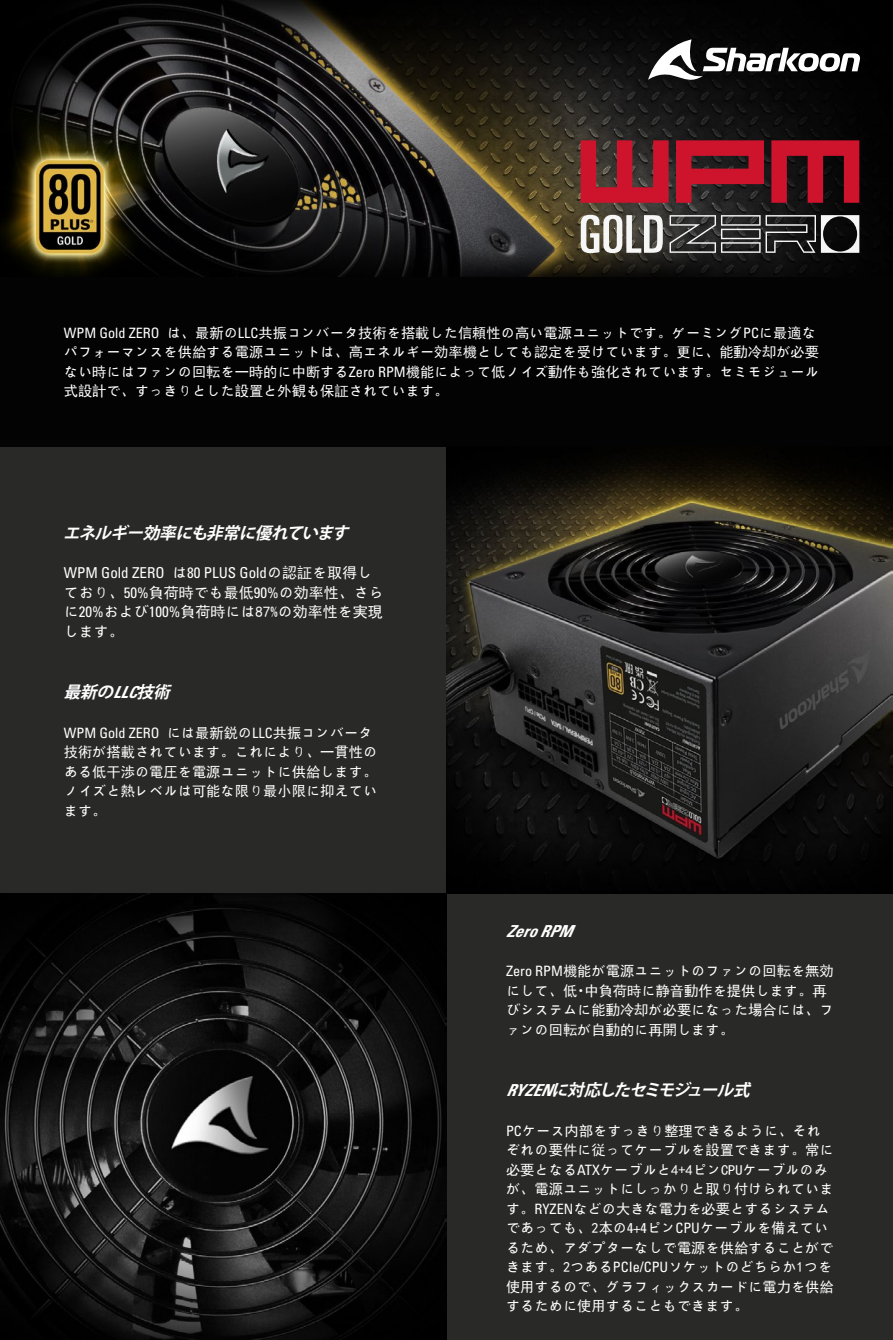
<style>
.page{position:relative;width:893px;height:1340px;background:#fff}
.page>*{position:absolute;margin:0;border:0;box-sizing:border-box;transform-origin:0 0}
.t1{font:italic 700 16.5px "Koz Go Pr 6 N";color:#fff}
.t2{font:italic 16.5px "Univers LTCYR 67 Bold Cond Obl";color:#fff}
.t3{font:15px/19.5px "Sim Hei";color:#fff;text-align:justify}
.t4{font:condensed 15px "Univers LTCYR 57";color:#fff}
.t5{font:14.25px/19.5px "Sim Hei";color:#fff}
.t6{font:condensed 14.25px "Univers LTCYR 57";color:#fff}
.s1{font-family:"Univers LTCYR 57";font-stretch:condensed}
.s2{font-family:"Sim Hei";font-stretch:normal}
.s3{font-family:"Univers LTCYR 67 Bold Cond Obl";font-weight:400}
.s4{font-family:"Koz Go Pr 6 N"}
</style>
<div class="page">
<div style="left:0;top:0;width:893px;height:1339px;background:#292a28"></div>
<div style="left:0;top:276px;width:893px;height:170px;background:#030304"></div>
<img style="left:0;top:0;width:893px;height:276px">
<img style="left:446px;top:446px;width:447px;height:447px">
<svg style="left:648px;top:39px;width:212px;height:43px;background:#525252"></svg>
<img style="left:0;top:893px;width:446px;height:446px">
<svg style="left:581px;top:140px;width:88px;height:63px"></svg>
<svg style="left:676px;top:140px;width:88px;height:63px"></svg>
<svg style="left:771px;top:140px;width:88px;height:63px;background:#871121"></svg>
<svg style="left:581px;top:215px;width:82px;height:38px;background:#a09e97"></svg>
<svg style="left:670px;top:215px;width:189px;height:38px"></svg>
<p class="t5" style="left:64px;top:323px;width:757px"><span class="s1">WPM Gold ZERO</span> は、最新の<span class="s1">LLC</span>共振コンバータ技術を搭載した信頼性の高い電源ユニットです。ゲーミング<span class="s1">PC</span>に最適なパフォーマンスを供給する電源ユニットは、高エネルギー効率機としても認定を受けています。更に、能動冷却が必要ない時にはファンの回転を一時的に中断する<span class="s1">Zero RPM</span>機能によって低ノイズ動作も強化されています。セミモジュール式設計で、すっきりとした設置と外観も保証されています。</p>
<p class="t1" style="left:63px;top:523px;width:294px">エネルギー効率にも非常に優れています</p>
<p class="t4" style="left:64px;top:563px;width:310px">WPM Gold ZERO <span class="s2">は</span>80 PLUS Gold<span class="s2">の認証を取得し</span></p>
<p class="t3" style="left:64px;top:583px;width:321px">ており、<span class="s1">50%</span>負荷時でも最低<span class="s1">90%</span>の効率性、さらに<span class="s1">20%</span>および<span class="s1">100%</span>負荷時には87%の効率性を実現します。</p>
<p class="t1" style="left:64px;top:682px;width:114px">最新の<span class="s3">LLC</span>技術</p>
<p class="t6" style="left:64px;top:723px;width:310px">WPM Gold ZERO <span class="s2">には最新鋭の</span>LLC<span class="s2">共振コンバータ</span></p>
<p class="t5" style="left:64px;top:742px;width:315px;text-align:justify">技術が搭載されています。これにより、一貫性のある低干渉の電圧を電源ユニットに供給します。ノイズと熱レベルは可能な限り最小限に抑えています。</p>
<p class="t2" style="left:506px;top:920px;width:68px">ZeroRPM</p>
<p class="t5" style="left:506px;top:961px;width:329px"><span class="s1">Zero RPM</span>機能が電源ユニットのファンの回転を無効にして、低<span class="s4">・</span>中負荷時に静音動作を提供します。再びシステムに能動冷却が必要になった場合には、ファンの回転が自動的に再開します。</p>
<p class="t1" style="left:506px;top:1080px;width:252px"><span class="s3">R YZEN</span>に対応したセミモジュール式</p>
<p class="t5" style="left:506px;top:1120px;width:329px"><span class="s1">PC</span>ケース内部をすっきり整理できるように、それぞれの要件に従ってケーブルを設置できます。常に必要となる<span class="s1">ATX</span>ケーブルと4+4ピンCPUケーブルのみが、電源ユニットにしっかりと取り付けられています。<span class="s1">RYZEN</span>などの大きな電力を必要とするシステムであっても、2本の<span class="s1">4+4</span>ピン<span class="s1">CPU</span>ケーブルを備えているため、アダプターなしで電源を供給することができます。2つある<span class="s1">PCIe/CPU</span>ソケットのどちらか1つを使用するので、グラフィックスカードに電力を供給するために使用することもできます。</p>
</div>
